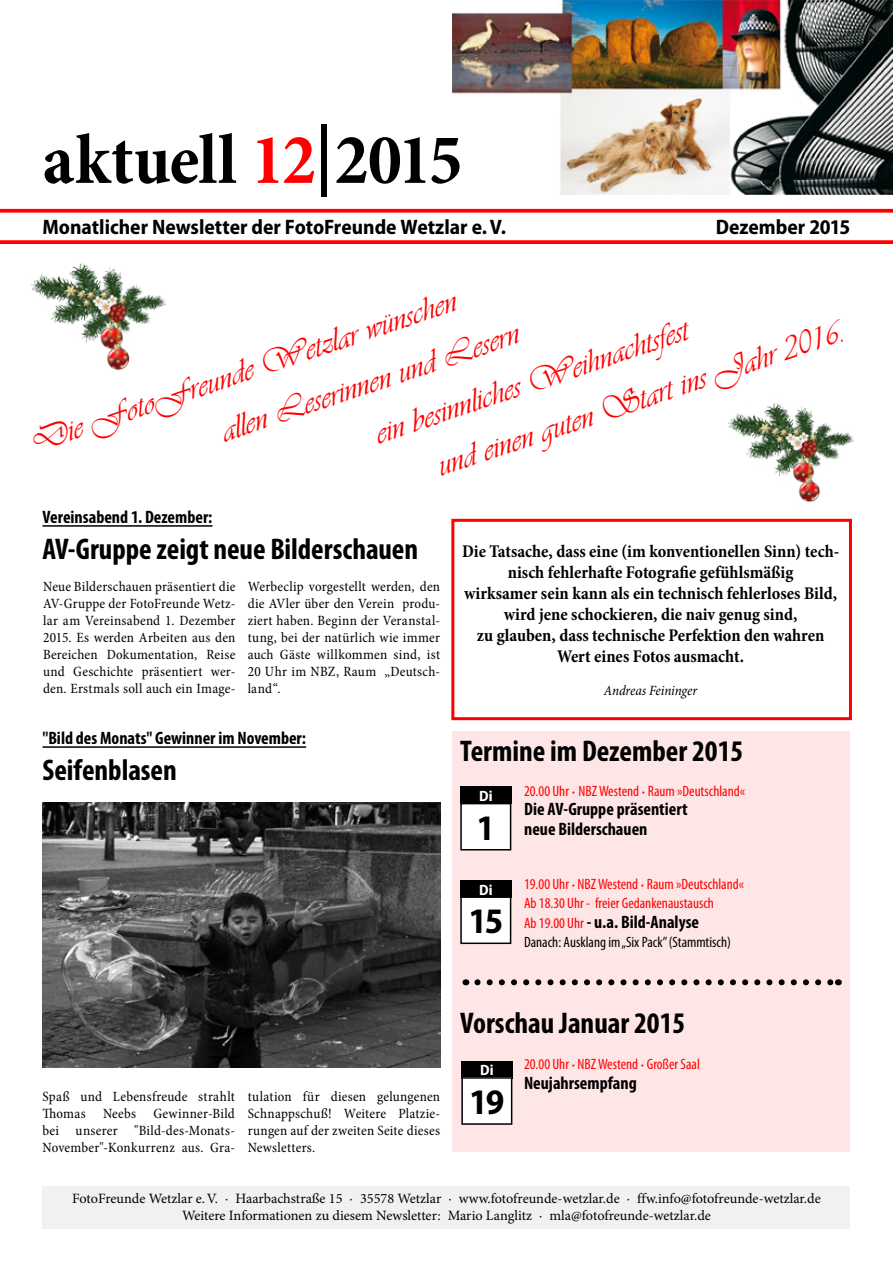
<style>
.page{position:relative;width:893px;height:1263px;background:#fff}
.page>*{position:absolute;margin:0;border:0;box-sizing:border-box;transform-origin:0 0}
.t1{font:700 condensed 72px "Minion Pro";letter-spacing:-.005em;color:#000}
.t2{font:700 semi-condensed 36px "Myriad Pro";color:#000}
.t3{font:33.9px "Vivaldii";color:#f00}
.t4{font:700 condensed 30px "Myriad Pro";color:#000}
.t5{font:700 semi-condensed 21px "Myriad Pro";color:#000}
.t6{font:700 condensed 18px/21px "Minion Pro";color:#000;text-align:center}
.t7{font:700 condensed 18px/19.5px "Myriad Pro";color:#000}
.t8{font:condensed 15px/19.5px "Myriad Pro";color:#f00}
.t9{font:condensed 15px "Myriad Pro";color:#000}
.t10{font:700 semi-condensed 15px "Myriad Pro";color:#fff}
.t11{font:condensed 14.25px/17px "Minion Pro";letter-spacing:.01em;color:#000;text-align:justify}
.t12{font:14.25px/17px "Minion Pro";color:#000;text-align:center}
.t13{font:italic condensed 14.25px "Minion Pro";letter-spacing:-.01em;color:#000}
.s1{color:#f00}
.s2{font-family:"Minion Pro";font-weight:600;font-style:italic;font-stretch:normal}
.s3{font-weight:400;font-size:15px;color:#f00}
</style>
<div class="page">
<div style="left:43px;top:1186px;width:807px;height:43px;background:#f1f1f2"></div>
<svg style="left:0;top:209px;width:893px;height:4px;background:#ff1717"></svg>
<svg style="left:0;top:240px;width:893px;height:4px;background:#ff1010"></svg>
<img style="left:453px;top:0;width:440px;height:194px">
<div style="left:452px;top:731px;width:397px;height:421px;background:#ffe6e6"></div>
<svg style="left:477px;top:979px;width:355px;height:6px"></svg>
<div style="left:460px;top:880px;width:51px;height:17px;background:#000"></div>
<div style="left:461px;top:897px;width:50px;height:46px;background:#fff"></div>
<div style="left:460px;top:896px;width:51px;height:48px;border:2px solid #000"></div>
<div style="left:460px;top:787px;width:51px;height:17px;background:#000"></div>
<div style="left:461px;top:804px;width:50px;height:46px;background:#fff"></div>
<div style="left:460px;top:803px;width:51px;height:47px;border:2px solid #000"></div>
<div style="left:461px;top:1061px;width:51px;height:17px;background:#000"></div>
<div style="left:462px;top:1078px;width:50px;height:46px;background:#fff"></div>
<div style="left:461px;top:1077px;width:51px;height:48px;border:2px solid #000"></div>
<hr style="left:43px;top:746px;width:263px;height:2px;background:#000">
<img style="left:43px;top:803px;width:397px;height:265px">
<hr style="left:43px;top:525px;width:170px;height:2px;background:#000">
<div style="left:451px;top:519px;width:401px;height:201px;border:3px solid #f00"></div>
<img style="left:32px;top:263px;width:134px;height:107px">
<img style="left:729px;top:402px;width:124px;height:100px">
<h1 class="t1" style="left:43px;top:110px;width:421px">aktuell <span class="s1">12</span>|2015</h1>
<h3 class="t5" style="left:43px;top:213px;width:465px">Monatlicher Newsletter der FotoFreunde Wetzlar e.V.</h3>
<h3 class="t5" style="left:716px;top:213px;width:136px">Dezember 2015</h3>
<h3 class="t3" style="left:25px;top:425px;width:449px;rotate:-19deg">Die FotoFreunde Wetzlar wünschen</h3>
<h3 class="t3" style="left:432px;top:449px;width:429px;rotate:-19deg">und einen guten Start ins Jahr 2016.</h3>
<h3 class="t3" style="left:369px;top:416px;width:330px;rotate:-19deg">ein besinnliches Weihnachtsfest</h3>
<h3 class="t3" style="left:216px;top:414px;width:314px;rotate:-19deg">allen Leserinnen und Lesern</h3>
<p class="t7" style="left:43px;top:507px;width:171px">Vereinsabend 1. Dezember:</p>
<h3 class="t4" style="left:43px;top:530px;width:377px">AV-Gruppe zeigt neue Bilderschauen</h3>
<p class="t11" style="left:43px;top:578px;width:194px">Neue Bilderschauen präsentiert die AV-Gruppe der FotoFreunde Wetz&shy;lar am Vereinsabend 1. Dezember 2015. Es werden Arbeiten aus den Bereichen Dokumentation, Reise und Geschichte präsentiert wer&shy;den. Erstmals soll auch ein Image-</p>
<p class="t11" style="left:248px;top:578px;width:194px">Werbeclip vorgestellt werden, den die AVler über den Verein produ&shy;ziert haben. Beginn der Veranstal&shy;tung, bei der natürlich wie immer auch Gäste willkommen sind, ist 20 Uhr im NBZ, Raum „Deutsch&shy;land“.</p>
<p class="t7" style="left:43px;top:728px;width:265px">"Bild des Monats" Gewinner im November:</p>
<h3 class="t4" style="left:43px;top:751px;width:136px">Seifenblasen</h3>
<p class="t6" style="left:462px;top:541px;width:379px">Die Tatsache, dass eine (im konventionellen Sinn) tech&shy;nisch fehlerhafte Fotografie gefühlsmäßig<br>wirksamer sein kann als ein technisch fehlerloses Bild, wird jene schockieren, die naiv genug sind,<br>zu glauben, dass technische Perfektion den wahren Wert eines Fotos ausmacht.</p>
<p class="t13" style="left:604px;top:681px;width:95px">Andreas Feininger</p>
<h3 class="t4" style="left:460px;top:732px;width:284px">Termine im Dezember 2015</h3>
<p class="t8" style="left:524px;top:781px;width:222px">20.00 Uhr <span class="s2">·</span> NBZ Westend <span class="s2">·</span> Raum »Deutschland«</p>
<p class="t7" style="left:524px;top:799px;width:165px">Die AV-Gruppe präsentiert neue Bilderschauen</p>
<p class="t10" style="left:479px;top:786px;width:15px">Di</p>
<h2 class="t2" style="left:476px;top:804px;width:20px">1</h2>
<p class="t10" style="left:479px;top:880px;width:15px">Di</p>
<h2 class="t2" style="left:468px;top:898px;width:36px">15</h2>
<p class="t8" style="left:524px;top:874px;width:221px">19.00 Uhr <span class="s2">·</span> NBZ Westend <span class="s2">·</span> Raum »Deutschland«<br>Ab 18.30 Uhr - freier Gedankenaustausch</p>
<p class="t7" style="left:524px;top:911px;width:176px"><span class="s3">Ab 19.00 Uhr</span> - u.a. Bild-Analyse</p>
<p class="t9" style="left:524px;top:933px;width:208px">Danach: Ausklang im „Six Pack” (Stammtisch)</p>
<p class="t11" style="left:43px;top:1088px;width:194px">Spaß und Lebensfreude strahlt Thomas Neebs Gewinner-Bild bei unserer "Bild-des-Monats-November"-Konkurrenz aus. Gra-</p>
<p class="t11" style="left:248px;top:1088px;width:194px">tulation für diesen gelungenen Schnappschuß! Weitere Platzie&shy;rungen auf der zweiten Seite dieses Newsletters.</p>
<h3 class="t4" style="left:460px;top:1004px;width:226px">Vorschau Januar 2015</h3>
<p class="t8" style="left:524px;top:1054px;width:177px">20.00 Uhr <span class="s2">·</span> NBZ Westend <span class="s2">·</span> Großer Saal</p>
<p class="t7" style="left:524px;top:1073px;width:114px">Neujahrsempfang</p>
<p class="t10" style="left:480px;top:1060px;width:15px">Di</p>
<h2 class="t2" style="left:469px;top:1079px;width:37px">19</h2>
<p class="t12" style="left:72px;top:1190px;width:750px">FotoFreunde Wetzlar e.V. · Haarbachstraße 15 · 35578 Wetzlar · www.fotofreunde-wetzlar.de · ffw.info@fotofreunde-wetzlar.de<br>Weitere Informationen zu diesem Newsletter: Mario Langlitz · mla@fotofreunde-wetzlar.de</p>
</div>
